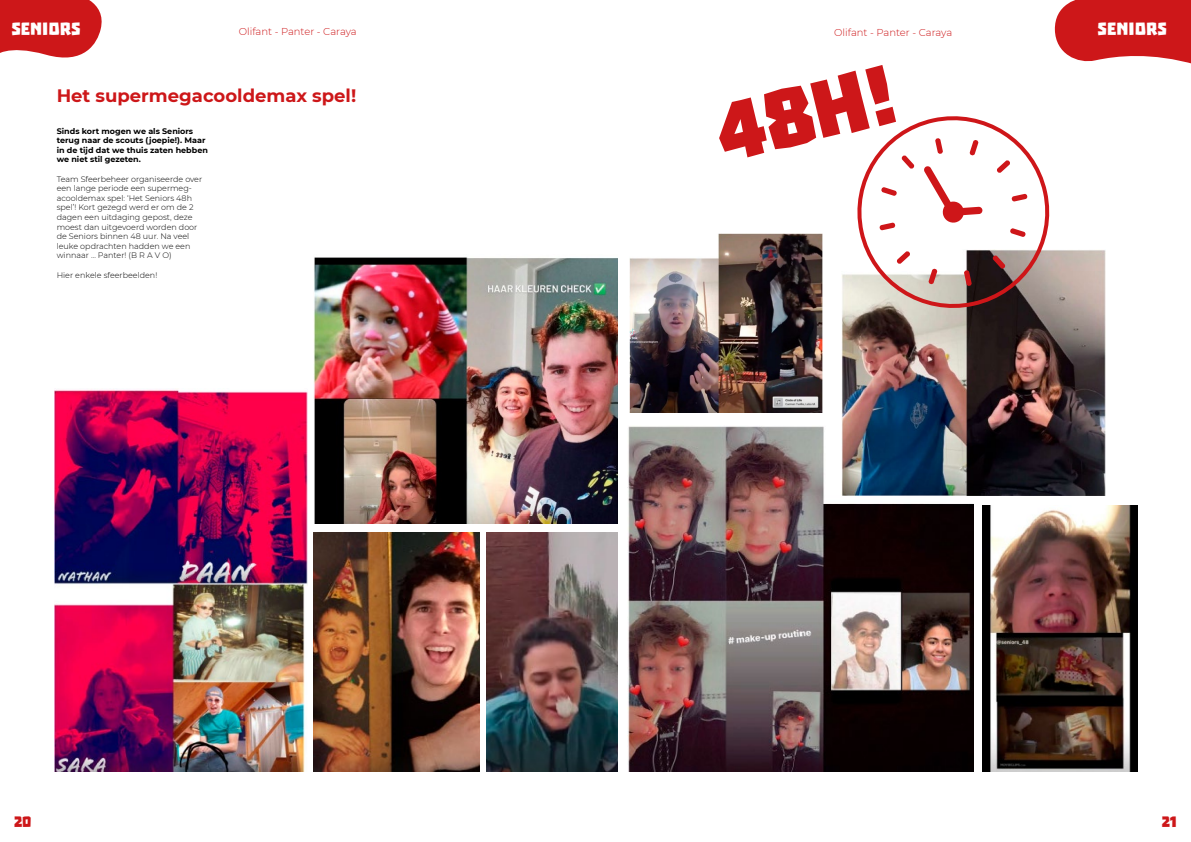
<style>
.page{position:relative;width:1191px;height:842px;background:#fff}
.page>*{position:absolute;margin:0;border:0;box-sizing:border-box;transform-origin:0 0}
.t1{font:20px "Troika";color:#fff}
.t2{font:700 18px "Montserrat";color:#cd1719}
.t3{font:17px "Troika";color:#cd1719}
.t4{font:300 10px "Montserrat";color:#cd1719}
.t5{font:300 8px/9.6px "Montserrat";color:#000}
.t6{font:700 8px/9.6px "Montserrat";color:#000}
</style>
<div class="page">
<svg style="left:0;top:0;width:102px;height:58px;background:#d33335"></svg>
<svg style="left:1054px;top:0;width:137px;height:64px;background:#d33436"></svg>
<img style="left:54px;top:389px;width:253px;height:382px">
<img style="left:314px;top:532px;width:165px;height:239px">
<img style="left:487px;top:532px;width:130px;height:239px">
<img style="left:627px;top:426px;width:346px;height:345px">
<img style="left:314px;top:257px;width:303px;height:267px">
<img style="left:841px;top:250px;width:264px;height:245px">
<img style="left:629px;top:233px;width:193px;height:180px">
<img style="left:982px;top:505px;width:155px;height:266px">
<svg style="left:845px;top:116px;width:211px;height:204px"></svg>
<svg style="left:923px;top:166px;width:59px;height:58px"></svg>
<svg style="left:963px;top:270px;width:8px;height:16px"></svg>
<svg style="left:928px;top:268px;width:9px;height:16px"></svg>
<svg style="left:896px;top:251px;width:14px;height:13px"></svg>
<svg style="left:879px;top:222px;width:16px;height:8px"></svg>
<svg style="left:881px;top:187px;width:16px;height:9px"></svg>
<svg style="left:935px;top:138px;width:8px;height:16px"></svg>
<svg style="left:969px;top:140px;width:9px;height:16px"></svg>
<svg style="left:996px;top:160px;width:14px;height:13px"></svg>
<svg style="left:1011px;top:194px;width:16px;height:8px"></svg>
<svg style="left:1010px;top:228px;width:15px;height:9px"></svg>
<svg style="left:992px;top:255px;width:13px;height:14px"></svg>
<svg style="left:719px;top:65px;width:195px;height:104px"></svg>
<h1 class="t1" style="left:11px;top:18px;width:71px">SENIORS</h1>
<p class="t4" style="left:239px;top:25px;width:119px">Olifant - Panter - Caraya</p>
<p class="t4" style="left:834px;top:26px;width:119px">Olifant - Panter - Caraya</p>
<h2 class="t2" style="left:57px;top:83px;width:301px">Het supermegacooldemax spel!</h2>
<p class="t6" style="left:57px;top:126px;width:153px">Sinds kort mogen we als Seniors terug naar de scouts (joepie!). Maar in de tijd dat we thuis zaten hebben we niet stil gezeten.</p>
<p class="t5" style="left:57px;top:174px;width:147px">Team Sfeerbeheer organiseerde over een lange periode een supermeg&shy;acooldemax spel: ‘Het Seniors 48h spel’! Kort gezegd werd er om de 2 dagen een uitdaging gepost, deze moest dan uitgevoerd worden door de Seniors binnen 48 uur. Na veel leuke opdrachten hadden we een winnaar … Panter! (B R A V O)</p>
<p class="t5" style="left:57px;top:270px;width:102px">Hier enkele sfeerbeelden!</p>
<h1 class="t1" style="left:1097px;top:18px;width:71px">SENIORS</h1>
<h3 class="t3" style="left:14px;top:812px;width:19px">20</h3>
<h3 class="t3" style="left:1162px;top:812px;width:16px">21</h3>
</div>
